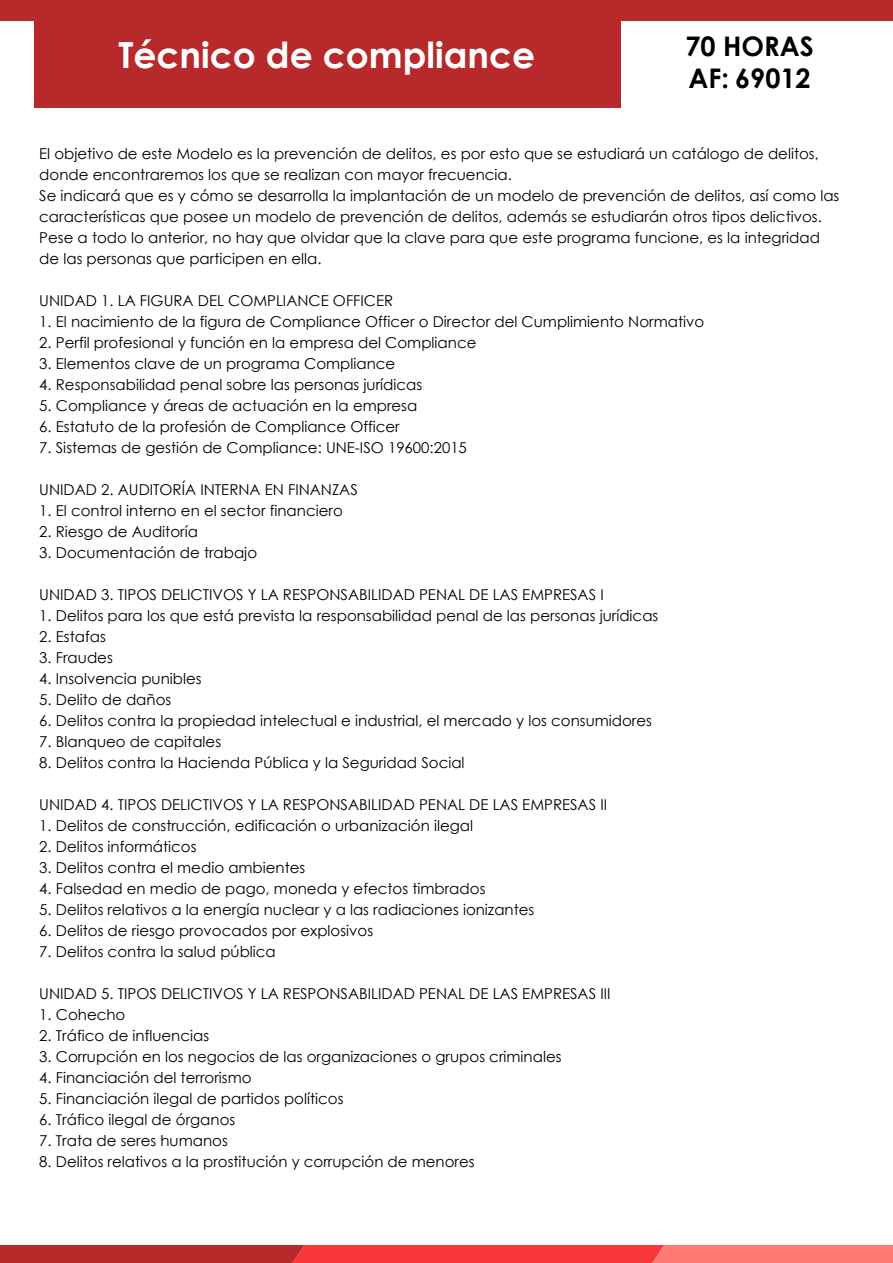
<style>
.page{position:relative;width:893px;height:1263px;background:#fff}
.page>*{position:absolute;margin:0;border:0;box-sizing:border-box;transform-origin:0 0}
.t1{font:700 36px "Century Gothic";color:#fff}
.t2{font:700 27px/32.4px "Century Gothic";color:#000}
.t3{font:15px/21px "Century Gothic";color:#000}
</style>
<div class="page">
<div style="left:0;top:0;width:893px;height:21px;background:#b7292b"></div>
<div style="left:34px;top:0;width:586px;height:107px;background:#b7292b"></div>
<svg style="left:0;top:1245px;width:893px;height:18px;background:#e34444"></svg>
<h1 class="t1" style="left:118px;top:28px;width:418px">Técnico de compliance</h1>
<h2 class="t2" style="left:685px;top:29px;width:130px">70 HORAS<br>AF: 69012</h2>
<p class="t3" style="left:39px;top:143px;width:802px">El objetivo de este Modelo es la prevención de delitos, es por esto que se estudiará un catálogo de delitos, donde encontraremos los que se realizan con mayor frecuencia.<br>Se indicará que es y cómo se desarrolla la implantación de un modelo de prevención de delitos, así como las características que posee un modelo de prevención de delitos, además se estudiarán otros tipos delictivos.<br>Pese a todo lo anterior, no hay que olvidar que la clave para que este programa funcione, es la integridad de las personas que participen en ella.</p>
<p class="t3" style="left:39px;top:290px;width:356px">UNIDAD 1. LA FIGURA DEL COMPLIANCE OFFICER</p>
<p class="t3" style="left:39px;top:311px;width:666px">1. El nacimiento de la figura de Compliance Officer o Director del Cumplimiento Normativo</p>
<p class="t3" style="left:39px;top:332px;width:439px">2. Perfil profesional y función en la empresa del Compliance</p>
<p class="t3" style="left:39px;top:353px;width:358px">3. Elementos clave de un programa Compliance</p>
<p class="t3" style="left:39px;top:374px;width:385px">4. Responsabilidad penal sobre las personas jurídicas</p>
<p class="t3" style="left:39px;top:395px;width:380px">5. Compliance y áreas de actuación en la empresa</p>
<p class="t3" style="left:39px;top:416px;width:362px">6. Estatuto de la profesión de Compliance Officer</p>
<p class="t3" style="left:39px;top:437px;width:429px">7. Sistemas de gestión de Compliance: UNE-ISO 19600:2015</p>
<p class="t3" style="left:39px;top:479px;width:320px">UNIDAD 2. AUDITORÍA INTERNA EN FINANZAS</p>
<p class="t3" style="left:39px;top:500px;width:305px">1. El control interno en el sector financiero</p>
<p class="t3" style="left:39px;top:521px;width:160px">2. Riesgo de Auditoría</p>
<p class="t3" style="left:39px;top:542px;width:219px">3. Documentación de trabajo</p>
<p class="t3" style="left:39px;top:584px;width:566px">UNIDAD 3. TIPOS DELICTIVOS Y LA RESPONSABILIDAD PENAL DE LAS EMPRESAS I</p>
<p class="t3" style="left:39px;top:605px;width:621px">1. Delitos para los que está prevista la responsabilidad penal de las personas jurídicas</p>
<p class="t3" style="left:39px;top:626px;width:68px">2. Estafas</p>
<p class="t3" style="left:39px;top:647px;width:75px">3. Fraudes</p>
<p class="t3" style="left:39px;top:668px;width:164px">4. Insolvencia punibles</p>
<p class="t3" style="left:39px;top:689px;width:134px">5. Delito de daños</p>
<p class="t3" style="left:39px;top:710px;width:614px">6. Delitos contra la propiedad intelectual e industrial, el mercado y los consumidores</p>
<p class="t3" style="left:39px;top:731px;width:183px">7. Blanqueo de capitales</p>
<p class="t3" style="left:39px;top:752px;width:427px">8. Delitos contra la Hacienda Pública y la Seguridad Social</p>
<p class="t3" style="left:39px;top:794px;width:569px">UNIDAD 4. TIPOS DELICTIVOS Y LA RESPONSABILIDAD PENAL DE LAS EMPRESAS II</p>
<p class="t3" style="left:39px;top:815px;width:435px">1. Delitos de construcción, edificación o urbanización ilegal</p>
<p class="t3" style="left:39px;top:836px;width:159px">2. Delitos informáticos</p>
<p class="t3" style="left:39px;top:857px;width:268px">3. Delitos contra el medio ambientes</p>
<p class="t3" style="left:39px;top:878px;width:448px">4. Falsedad en medio de pago, moneda y efectos timbrados</p>
<p class="t3" style="left:39px;top:899px;width:497px">5. Delitos relativos a la energía nuclear y a las radiaciones ionizantes</p>
<p class="t3" style="left:39px;top:920px;width:335px">6. Delitos de riesgo provocados por explosivos</p>
<p class="t3" style="left:39px;top:941px;width:238px">7. Delitos contra la salud pública</p>
<p class="t3" style="left:39px;top:983px;width:573px">UNIDAD 5. TIPOS DELICTIVOS Y LA RESPONSABILIDAD PENAL DE LAS EMPRESAS III</p>
<p class="t3" style="left:39px;top:1004px;width:88px">1. Cohecho</p>
<p class="t3" style="left:39px;top:1025px;width:171px">2. Tráfico de influencias</p>
<p class="t3" style="left:39px;top:1046px;width:524px">3. Corrupción en los negocios de las organizaciones o grupos criminales</p>
<p class="t3" style="left:39px;top:1067px;width:214px">4. Financiación del terrorismo</p>
<p class="t3" style="left:39px;top:1088px;width:306px">5. Financiación ilegal de partidos políticos</p>
<p class="t3" style="left:39px;top:1109px;width:198px">6. Tráfico ilegal de órganos</p>
<p class="t3" style="left:39px;top:1130px;width:190px">7. Trata de seres humanos</p>
<p class="t3" style="left:39px;top:1151px;width:437px">8. Delitos relativos a la prostitución y corrupción de menores</p>
</div>
